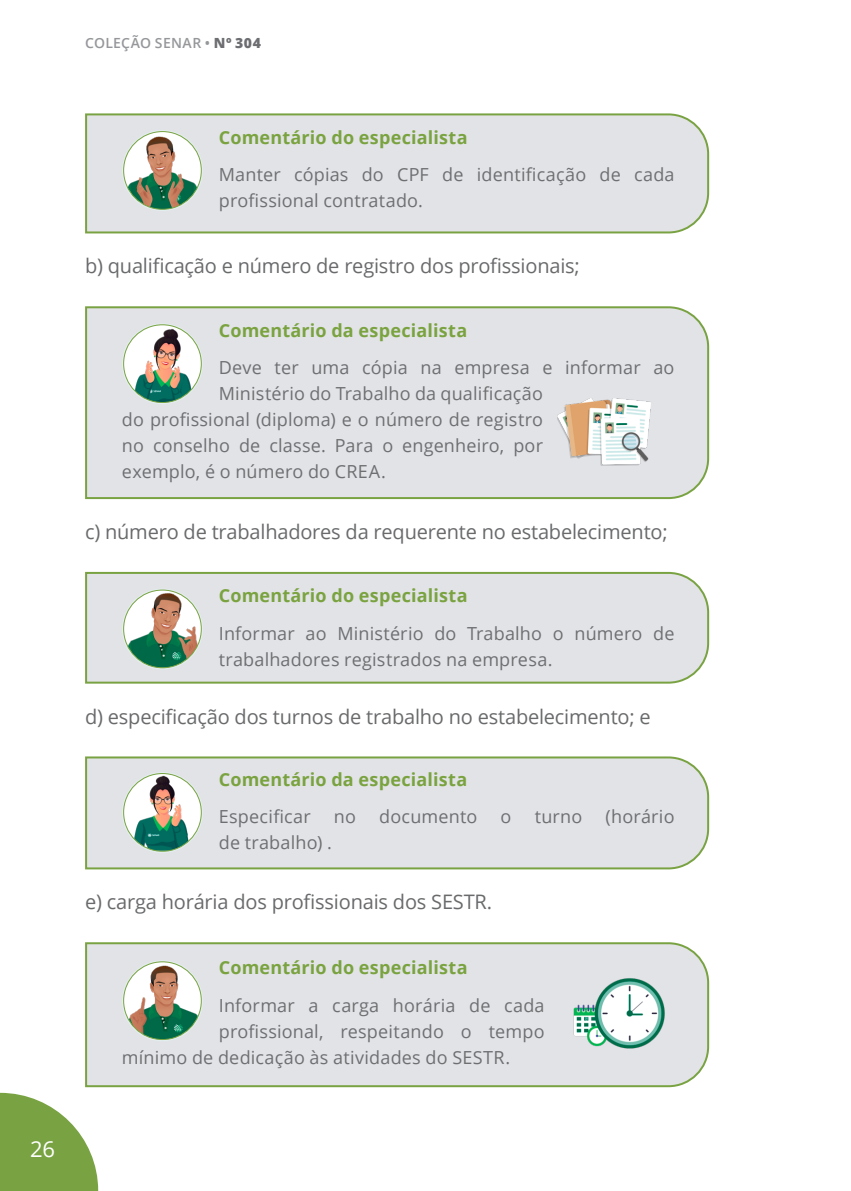
<style>
.page{position:relative;width:851px;height:1191px;background:#fff}
.page>*{position:absolute;margin:0;border:0;box-sizing:border-box;transform-origin:0 0}
.t1{font:22px "Open Sans";color:#fff}
.t2{font:20px "Open Sans";letter-spacing:-.01em;color:#696a6c}
.t3{font:18px/26px "Open Sans";letter-spacing:.01em;color:#6e6f71}
.t4{font:700 18px "Open Sans";letter-spacing:.01em;color:#7aa340}
.t5{font:600 14px "Open Sans";letter-spacing:.025em;color:#95979a}
.s1{font-weight:800;color:#6d6e71}
</style>
<div class="page">
<svg style="left:0;top:1092px;width:99px;height:99px"></svg>
<svg style="left:85px;top:113px;width:625px;height:121px;background:#dee0e0"></svg>
<img style="left:124px;top:132px;width:77px;height:77px">
<div style="left:123px;top:131px;width:79px;height:79px;border:1px solid #79a342;border-radius:50%"></div>
<div style="left:85px;top:306px;width:625px;height:194px;background:#e2e3e7"></div>
<svg style="left:122px;top:323px;width:81px;height:81px"></svg>
<img style="left:124px;top:325px;width:77px;height:77px;border-radius:39px">
<div style="left:123px;top:324px;width:79px;height:79px;border:1px solid #79a342;border-radius:50%"></div>
<img style="left:558px;top:399px;width:92px;height:67px">
<svg style="left:85px;top:571px;width:625px;height:113px;background:#dee1e0"></svg>
<svg style="left:122px;top:588px;width:81px;height:81px"></svg>
<img style="left:124px;top:590px;width:77px;height:78px;border-radius:39px">
<div style="left:123px;top:589px;width:79px;height:79px;border:1px solid #79a342;border-radius:50%"></div>
<svg style="left:85px;top:756px;width:625px;height:114px;background:#dee1e0"></svg>
<img style="left:124px;top:773px;width:77px;height:77px">
<div style="left:123px;top:773px;width:79px;height:78px;border:1px solid #79a342;border-radius:50%"></div>
<div style="left:85px;top:942px;width:625px;height:146px;background:#e2e3e7"></div>
<img style="left:572px;top:977px;width:93px;height:71px">
<img style="left:124px;top:962px;width:77px;height:77px">
<div style="left:123px;top:961px;width:79px;height:79px;border:1px solid #79a342;border-radius:50%"></div>
<p class="t1" style="left:30px;top:1133px;width:26px">26</p>
<p class="t5" style="left:85px;top:33px;width:177px">COLEÇÃO SENAR • <span class="s1">Nº 304</span></p>
<p class="t4" style="left:219px;top:125px;width:250px">Comentário do especialista</p>
<p class="t3" style="left:219px;top:161px;width:457px">Manter cópias do CPF de identificação de cada profissional contratado.</p>
<p class="t2" style="left:85px;top:252px;width:496px">b) qualificação e número de registro dos profissionais;</p>
<p class="t4" style="left:219px;top:318px;width:250px">Comentário da especialista</p>
<p class="t3" style="left:219px;top:354px;width:457px">Deve ter uma cópia na empresa e informar ao</p>
<p class="t3" style="left:219px;top:380px;width:325px">Ministério do Trabalho da qualificação</p>
<p class="t3" style="left:122px;top:406px;width:422px">do profissional (diploma) e o número de registro</p>
<p class="t3" style="left:122px;top:432px;width:422px">no conselho de classe. Para o engenheiro, por</p>
<p class="t3" style="left:122px;top:458px;width:265px">exemplo, é o número do CREA.</p>
<p class="t2" style="left:85px;top:518px;width:584px">c) número de trabalhadores da requerente no estabelecimento;</p>
<p class="t4" style="left:219px;top:583px;width:250px">Comentário do especialista</p>
<p class="t3" style="left:219px;top:620px;width:457px">Informar ao Ministério do Trabalho o número de trabalhadores registrados na empresa.</p>
<p class="t2" style="left:85px;top:702px;width:567px">d) especificação dos turnos de trabalho no estabelecimento; e</p>
<p class="t4" style="left:219px;top:766px;width:250px">Comentário da especialista</p>
<p class="t3" style="left:219px;top:803px;width:93px">Especificar</p>
<p class="t3" style="left:334px;top:803px;width:24px">no</p>
<p class="t3" style="left:379px;top:803px;width:100px">documento</p>
<p class="t3" style="left:500px;top:803px;width:12px">o</p>
<p class="t3" style="left:534px;top:803px;width:49px">turno</p>
<p class="t3" style="left:605px;top:803px;width:70px">(horário</p>
<p class="t3" style="left:219px;top:829px;width:115px">de trabalho) .</p>
<p class="t2" style="left:85px;top:888px;width:408px">e) carga horária dos profissionais dos SESTR.</p>
<p class="t4" style="left:219px;top:955px;width:250px">Comentário do especialista</p>
<p class="t3" style="left:219px;top:991px;width:327px">Informar a carga horária de cada</p>
<p class="t3" style="left:219px;top:1017px;width:327px">profissional, respeitando o tempo</p>
<p class="t3" style="left:122px;top:1043px;width:389px">mínimo de dedicação às atividades do SESTR.</p>
</div>
